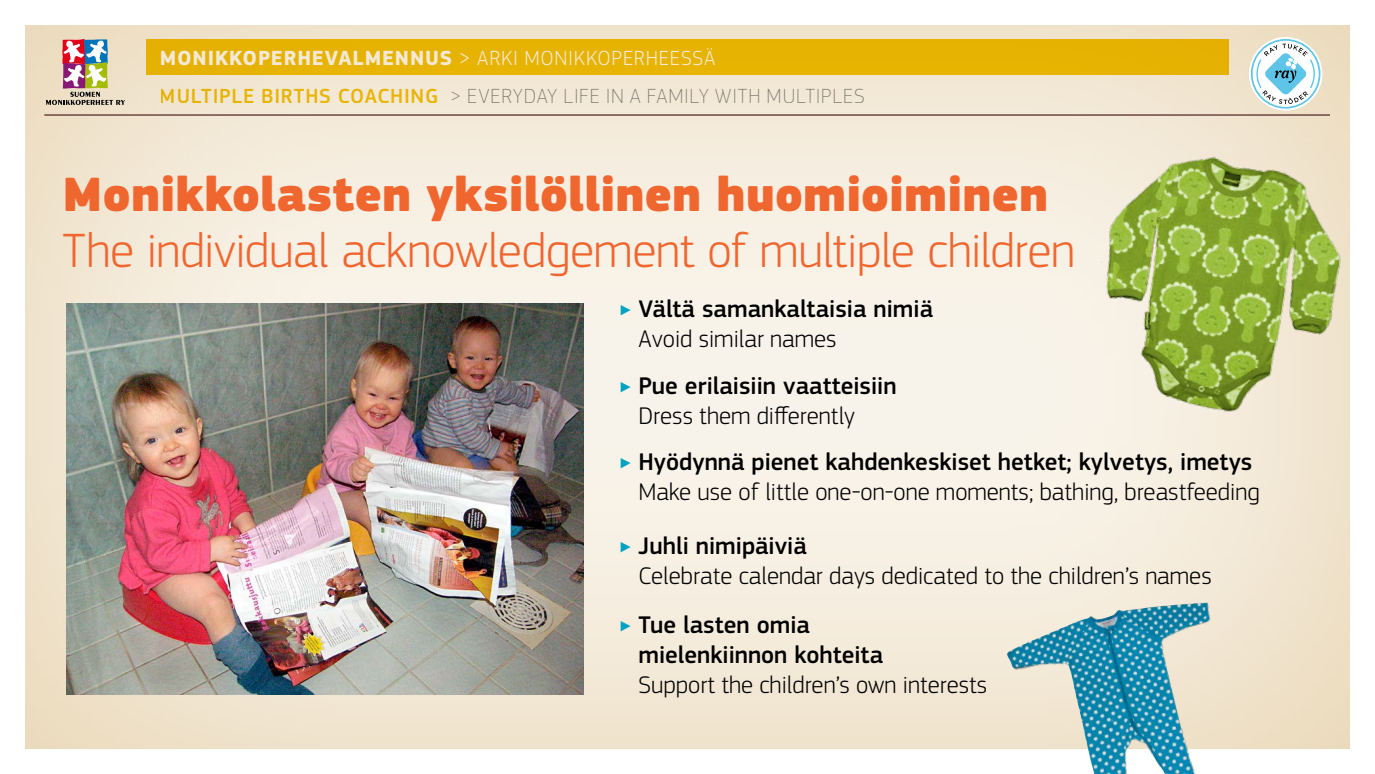
<style>
.page{position:relative;width:1375px;height:774px;background:#fff}
.page>*{position:absolute;margin:0;border:0;box-sizing:border-box;transform-origin:0 0}
.t1{font:300 50px "PF Square Sans Pro";letter-spacing:-.01em;color:#f0662f}
.t2{font:900 50px "PF Square Sans Pro";color:#f0662f}
.t3{font:300 25px/30px "PF Square Sans Pro";color:#000;text-align:right}
.t4{font:500 25px/30px "PF Square Sans Pro";color:#000}
.t5{font:100 21.25px/38px "PF Square Sans Pro";letter-spacing:.04em;color:#818181}
.s1{font-weight:700;color:#f3e9d6}
.s2{font-weight:300;color:#f3e9d6}
.s3{font-weight:500;color:#f5c803}
.s4{font-weight:300;color:#00a3c2}
.s5{font-weight:300}
.s6{color:#00a3c2}
.s7{font-weight:500}
</style>
<div class="page">
<div style="left:22px;top:24px;width:1328px;height:725px;background:#fff;opacity:.75"></div>
<hr style="left:44px;top:114px;width:1286px;height:2px;background:#522724">
<svg style="left:1249px;top:37px;width:73px;height:74px"></svg>
<svg style="left:1251px;top:39px;width:69px;height:70px"></svg>
<div style="left:1253px;top:41px;width:66px;height:66px;background:#fff;border-radius:50%"></div>
<svg style="left:1256px;top:44px;width:59px;height:55px"></svg>
<svg style="left:46px;top:39px;width:79px;height:66px;background:#c7b2a5"></svg>
<div style="left:146px;top:39px;width:1083px;height:36px;background:#e7b302"></div>
<img style="left:1062px;top:99px;width:288px;height:372px">
<img style="left:1006px;top:602px;width:214px;height:172px">
<img style="left:66px;top:303px;width:518px;height:392px">
<p class="t5" style="left:160px;top:38px;width:707px"><span class="s1">MONIKKOPERHEVALMENNUS</span> <span class="s2">&gt; ARKI MONIKKOPERHEESSÄ<br></span><span class="s3">MULTIPLE BIRTHS COACHING</span> &gt; EVERYDAY LIFE IN A FAMILY WITH MULTIPLES</p>
<h1 class="t2" style="left:63px;top:163px;width:987px">Monikkolasten yksilöllinen huomioiminen</h1>
<h1 class="t1" style="left:63px;top:221px;width:1014px">The individual acknowledgement of multiple children</h1>
<p class="t4" style="left:638px;top:294px;width:296px;text-indent:-20px"><span class="s4">‣</span> Vältä samankaltaisia nimiä<br><span class="s5">Avoid similar names</span></p>
<p class="t4" style="left:638px;top:371px;width:260px;text-indent:-20px"><span class="s4">‣</span> Pue erilaisiin vaatteisiin<br><span class="s5">Dress them differently</span></p>
<p class="t3" style="left:619px;top:447px;width:642px"><span class="s6">‣</span> <span class="s7">Hyödynnä pienet kahdenkeskiset hetket; kylvetys, imetys<br></span>Make use of little one-on-one moments; bathing, breastfeeding</p>
<p class="t3" style="left:638px;top:530px;width:575px;text-align:left;text-indent:-20px"><span class="s6">‣</span> <span class="s7">Juhli nimipäiviä<br></span>Celebrate calendar days dedicated to the children’s names</p>
<p class="t4" style="left:638px;top:610px;width:246px;text-indent:-20px"><span class="s4">‣</span> Tue lasten omia mielenkiinnon kohteita</p>
<p class="t3" style="left:638px;top:670px;width:350px">Support the children’s own interests</p>
</div>
